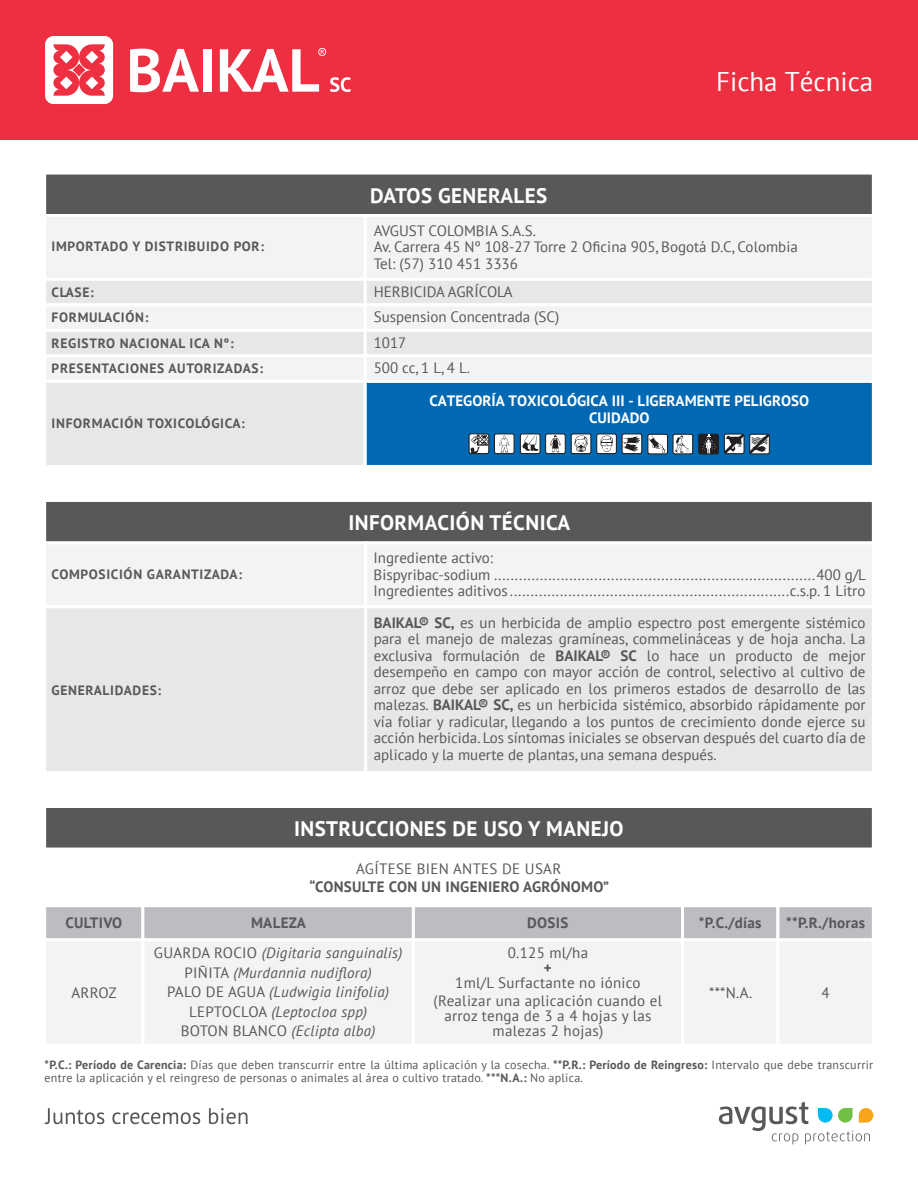
<style>
.page{position:relative;width:918px;height:1188px;background:#fff}
.page>*{position:absolute;margin:0;border:0;box-sizing:border-box;transform-origin:0 0}
.t1{font:27px "PT Sans";color:#fff}
.t2{font:700 21px "PT Sans";letter-spacing:.02em;color:#fff}
.t3{font:15px/16.5px "PT Sans";color:#57585a}
.t4{font:italic 15px/19.5px "PT Sans";letter-spacing:.02em;color:#57585a;text-align:center}
.t5{font:15px/18px "PT Sans";letter-spacing:.02em;color:#57585a;text-align:center}
.t6{font:700 15px "PT Sans";letter-spacing:.02em;color:#57585a}
.t7{font:700 15px/16.5px "PT Sans";color:#fff;text-align:center}
.t8{font:700 13.5px "PT Sans";letter-spacing:.05em;color:#57585a}
.t9{font:12px/13.5px "PT Sans";letter-spacing:.02em;color:#57585a}
.s1{font-weight:700}
.s2{font-style:normal}
</style>
<div class="page">
<div style="left:46px;top:174px;width:826px;height:40px;background:#57585a"></div>
<div style="left:0;top:0;width:918px;height:139px;background:#ee2f41"></div>
<svg style="left:719px;top:1102px;width:154px;height:42px"></svg>
<svg style="left:45px;top:1108px;width:59px;height:16px"></svg>
<svg style="left:112px;top:1112px;width:88px;height:12px"></svg>
<svg style="left:209px;top:1108px;width:39px;height:16px"></svg>
<div style="left:43px;top:214px;width:324px;height:67px;background:#f2f3f4;border:3px solid #fff"></div>
<div style="left:364px;top:214px;width:511px;height:67px;background:#f2f3f4;border:3px solid #fff"></div>
<div style="left:43px;top:278px;width:324px;height:28px;background:#e6e7e9;border:3px solid #fff"></div>
<div style="left:364px;top:278px;width:511px;height:28px;background:#e6e7e9;border:3px solid #fff"></div>
<div style="left:43px;top:303px;width:324px;height:29px;background:#f2f3f4;border:3px solid #fff"></div>
<div style="left:364px;top:303px;width:511px;height:29px;background:#f2f3f4;border:3px solid #fff"></div>
<div style="left:43px;top:329px;width:324px;height:28px;background:#e6e7e9;border:3px solid #fff"></div>
<div style="left:364px;top:329px;width:511px;height:28px;background:#e6e7e9;border:3px solid #fff"></div>
<div style="left:43px;top:354px;width:324px;height:29px;background:#f2f3f4;border:3px solid #fff"></div>
<div style="left:364px;top:354px;width:511px;height:29px;background:#f2f3f4;border:3px solid #fff"></div>
<div style="left:43px;top:380px;width:324px;height:88px;background:#e6e7e9;border:3px solid #fff"></div>
<div style="left:364px;top:380px;width:511px;height:88px;background:#0168b3;border:3px solid #fff"></div>
<div style="left:46px;top:502px;width:826px;height:39px;background:#57585a"></div>
<div style="left:43px;top:541px;width:324px;height:67px;background:#f2f3f4;border:3px solid #fff"></div>
<div style="left:364px;top:541px;width:511px;height:67px;background:#f2f3f4;border:3px solid #fff"></div>
<div style="left:43px;top:605px;width:324px;height:169px;background:#e6e7e9;border:3px solid #fff"></div>
<div style="left:364px;top:605px;width:511px;height:169px;background:#e6e7e9;border:3px solid #fff"></div>
<div style="left:46px;top:808px;width:826px;height:40px;background:#57585a"></div>
<div style="left:43px;top:938px;width:101px;height:109px;background:#f2f3f4;border:3px solid #fff"></div>
<div style="left:141px;top:938px;width:274px;height:109px;background:#f2f3f4;border:3px solid #fff"></div>
<div style="left:412px;top:938px;width:272px;height:109px;background:#f2f3f4;border:3px solid #fff"></div>
<div style="left:681px;top:938px;width:98px;height:109px;background:#f2f3f4;border:3px solid #fff"></div>
<div style="left:776px;top:938px;width:99px;height:109px;background:#f2f3f4;border:3px solid #fff"></div>
<div style="left:43px;top:904px;width:101px;height:37px;background:#bcbdc0;border:3px solid #fff"></div>
<div style="left:141px;top:904px;width:274px;height:37px;background:#bcbdc0;border:3px solid #fff"></div>
<div style="left:412px;top:904px;width:272px;height:37px;background:#bcbdc0;border:3px solid #fff"></div>
<div style="left:681px;top:904px;width:98px;height:37px;background:#bcbdc0;border:3px solid #fff"></div>
<div style="left:776px;top:904px;width:99px;height:37px;background:#bcbdc0;border:3px solid #fff"></div>
<svg style="left:45px;top:36px;width:68px;height:68px"></svg>
<svg style="left:130px;top:49px;width:69px;height:43px"></svg>
<div style="left:203px;top:49px;width:9px;height:43px;background:#fff"></div>
<svg style="left:220px;top:48px;width:131px;height:44px"></svg>
<svg style="left:469px;top:433px;width:301px;height:21px"></svg>
<h2 class="t2" style="left:370px;top:181px;width:179px">DATOS GENERALES</h2>
<h1 class="t1" style="left:716px;top:64px;width:159px">Ficha Técnica</h1>
<p class="t3" style="left:374px;top:222px;width:426px">AVGUST COLOMBIA S.A.S.<br>Av. Carrera 45 Nº 108-27 Torre 2 Oficina 905, Bogotá D.C, Colombia<br>Tel: (57) 310 451 3336</p>
<p class="t8" style="left:52px;top:238px;width:214px">IMPORTADO Y DISTRIBUIDO POR:</p>
<p class="t8" style="left:52px;top:283px;width:44px">CLASE:</p>
<p class="t3" style="left:374px;top:283px;width:140px">HERBICIDA AGRÍCOLA</p>
<p class="t8" style="left:52px;top:309px;width:98px">FORMULACIÓN:</p>
<p class="t3" style="left:374px;top:309px;width:187px">Suspension Concentrada (SC)</p>
<p class="t8" style="left:52px;top:334px;width:184px">REGISTRO NACIONAL ICA N°:</p>
<p class="t3" style="left:374px;top:334px;width:34px">1017</p>
<p class="t8" style="left:52px;top:360px;width:213px">PRESENTACIONES AUTORIZADAS:</p>
<p class="t3" style="left:374px;top:360px;width:98px">500 cc, 1 L, 4 L.</p>
<p class="t8" style="left:52px;top:414px;width:195px">INFORMACIÓN TOXICOLÓGICA:</p>
<p class="t8" style="left:52px;top:565px;width:192px">COMPOSICIÓN GARANTIZADA:</p>
<p class="t8" style="left:52px;top:681px;width:111px">GENERALIDADES:</p>
<p class="t7" style="left:429px;top:393px;width:381px">CATEGORÍA TOXICOLÓGICA III - LIGERAMENTE PELIGROSO<br>CUIDADO</p>
<h2 class="t2" style="left:348px;top:509px;width:223px">INFORMACIÓN TÉCNICA</h2>
<p class="t3" style="left:374px;top:550px;width:494px">Ingrediente activo:<br>Bispyribac-sodium .............................................................................400 g/L<br>Ingredientes aditivos...................................................................c.s.p. 1 Litro</p>
<p class="t3" style="left:374px;top:614px;width:493px;text-align:justify"><span class="s1">BAIKAL® SC,</span> es un herbicida de amplio espectro post emergente sistémico para el manejo de malezas gramíneas, commelináceas y de hoja ancha. La exclusiva formulación de <span class="s1">BAIKAL® SC</span> lo hace un producto de mejor desempeño en campo con mayor acción de control, selectivo al cultivo de arroz que debe ser aplicado en los primeros estados de desarrollo de las malezas. <span class="s1">BAIKAL® SC,</span> es un herbicida sistémico, absorbido rápidamente por vía foliar y radicular, llegando a los puntos de crecimiento donde ejerce su acción herbicida. Los síntomas iniciales se observan después del cuarto día de aplicado y la muerte de plantas, una semana después.</p>
<h2 class="t2" style="left:294px;top:815px;width:331px">INSTRUCCIONES DE USO Y MANEJO</h2>
<p class="t5" style="left:356px;top:859px;width:207px">AGÍTESE BIEN ANTES DE USAR</p>
<p class="t6" style="left:310px;top:876px;width:301px">“CONSULTE CON UN INGENIERO AGRÓNOMO”</p>
<p class="t6" style="left:66px;top:913px;width:58px">CULTIVO</p>
<p class="t6" style="left:251px;top:913px;width:56px">MALEZA</p>
<p class="t6" style="left:527px;top:913px;width:43px">DOSIS</p>
<p class="t6" style="left:699px;top:913px;width:64px">*P.C./días</p>
<p class="t6" style="left:786px;top:913px;width:81px">**P.R./horas</p>
<p class="t3" style="left:508px;top:944px;width:82px">0.125 ml/ha</p>
<p class="t6" style="left:544px;top:958px;width:9px">+</p>
<p class="t5" style="left:434px;top:974px;width:230px">1ml/L Surfactante no iónico (Realizar una aplicación cuando el</p>
<p class="t5" style="left:444px;top:1008px;width:209px;line-height:15px">arroz tenga de 3 a 4 hojas y las malezas 2 hojas)</p>
<p class="t4" style="left:154px;top:943px;width:250px"><span class="s2">GUARDA ROCIO</span> (Digitaria sanguinalis)<br><span class="s2">PIÑITA</span> (Murdannia nudiflora)<br><span class="s2">PALO DE AGUA</span> (Ludwigia linifolia)<br><span class="s2">LEPTOCLOA</span> (Leptocloa spp)<br><span class="s2">BOTON BLANCO</span> (Eclipta alba)</p>
<p class="t3" style="left:71px;top:984px;width:47px">ARROZ</p>
<p class="t3" style="left:709px;top:984px;width:45px">***N.A.</p>
<p class="t3" style="left:822px;top:984px;width:10px">4</p>
<p class="t9" style="left:45px;top:1057px;width:830px"><span class="s1">*P.C.: Período de Carencia:</span> Días que deben transcurrir entre la última aplicación y la cosecha. <span class="s1">**P.R.: Período de Reingreso:</span> Intervalo que debe transcurrir entre la aplicación y el reingreso de personas o animales al área o cultivo tratado. <span class="s1">***N.A.:</span> No aplica.</p>
</div>
